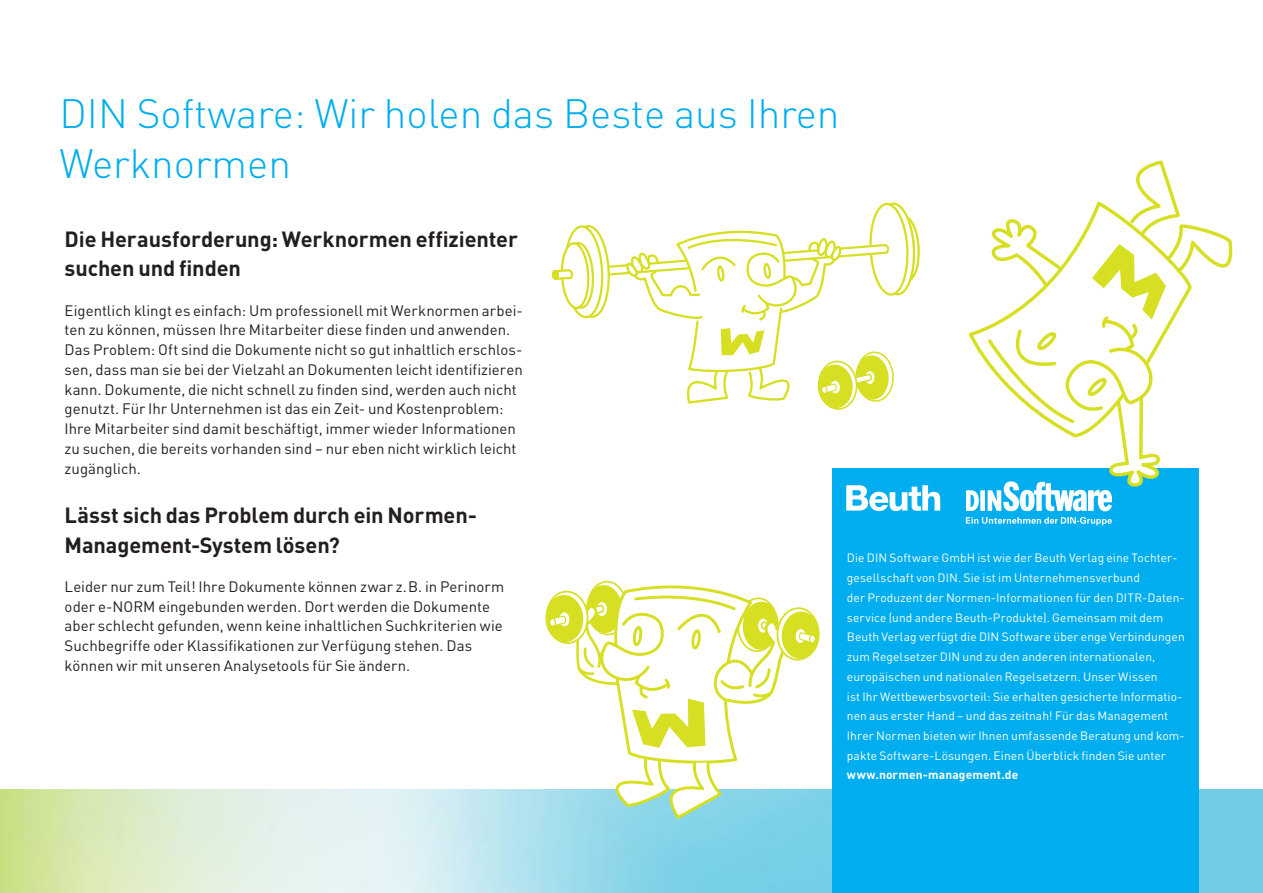
<style>
.page{position:relative;width:1263px;height:893px;background:#fff}
.page>*{position:absolute;margin:0;border:0;box-sizing:border-box;transform-origin:0 0}
.t1{font:300 40.5px/49.3px "DIN";color:#00aeef}
.Produkt_Fliess{font:700 21.75px/29.5px "DIN";letter-spacing:-.005em;color:#231f20}
.Produkt_Fliess-2{font:15px/19.8px "DIN";color:#231f20}
.NM-Fließtext{font:12px/19.8px "DIN";letter-spacing:.01em;color:#fff}
.s1{font-weight:700}
</style>
<div class="page">
<img style="left:0;top:789px;width:1263px;height:104px">
<div style="left:833px;top:469px;width:366px;height:424px;background:#00aeef"></div>
<svg style="left:544px;top:580px;width:277px;height:241px"></svg>
<div style="left:549px;top:618px;width:7px;height:8px;background:#fff;border-radius:50%"></div>
<div style="left:549px;top:618px;width:7px;height:9px;border:1px solid #d6df21;border-radius:50%"></div>
<svg style="left:552px;top:202px;width:368px;height:208px"></svg>
<div style="left:821px;top:386px;width:6px;height:8px;background:#fff;border-radius:50%"></div>
<div style="left:821px;top:386px;width:7px;height:8px;border:1px solid #d6df21;border-radius:50%"></div>
<svg style="left:846px;top:485px;width:94px;height:26px"></svg>
<svg style="left:966px;top:160px;width:270px;height:733px"></svg>
<p class="t1" style="left:60px;top:89px;width:781px">DIN Software: Wir holen das Beste aus Ihren<br>Werknormen</p>
<p class="Produkt_Fliess" style="left:65px;top:223px;width:455px">Die Herausforderung: Werknormen effizienter suchen und finden</p>
<p class="Produkt_Fliess-2" style="left:65px;top:300px;width:460px">Eigentlich klingt es einfach: Um professionell mit Werknormen arbei&shy;ten zu können, müssen Ihre Mitarbeiter diese finden und anwenden.<br>Das Problem: Oft sind die Dokumente nicht so gut inhaltlich erschlos&shy;sen, dass man sie bei der Vielzahl an Dokumenten leicht identifizieren kann. Dokumente, die nicht schnell zu finden sind, werden auch nicht genutzt. Für Ihr Unternehmen ist das ein Zeit- und Kostenproblem:<br>Ihre Mitarbeiter sind damit beschäftigt, immer wieder Informationen zu suchen, die bereits vorhanden sind – nur eben nicht wirklich leicht zugänglich.</p>
<p class="Produkt_Fliess" style="left:65px;top:499px;width:414px">Lässt sich das Problem durch ein Normen-<br>Management-System lösen?</p>
<p class="Produkt_Fliess-2" style="left:65px;top:576px;width:441px">Leider nur zum Teil! Ihre Dokumente können zwar z.B. in Perinorm oder e-NORM eingebunden werden. Dort werden die Dokumente aber schlecht gefunden, wenn keine inhaltlichen Suchkriterien wie Suchbegriffe oder Klassifikationen zur Verfügung stehen. Das können wir mit unseren Analysetools für Sie ändern.</p>
<p class="NM-Fließtext" style="left:847px;top:548px;width:339px">Die DIN Software GmbH ist wie der Beuth Verlag eine Tochter&shy;gesellschaft von DIN. Sie ist im Unternehmensverbund<br>der Produzent der Normen-Informationen für den DITR-Daten&shy;service (und andere Beuth-Produkte). Gemeinsam mit dem Beuth Verlag verfügt die DIN Software über enge Verbindungen zum Regelsetzer DIN und zu den anderen internationalen, europäischen und nationalen Regelsetzern. Unser Wissen<br>ist Ihr Wettbewerbsvorteil: Sie erhalten gesicherte Informatio&shy;nen aus erster Hand – und das zeitnah! Für das Management Ihrer Normen bieten wir Ihnen umfassende Beratung und kom&shy;pakte Software-Lösungen. Einen Überblick finden Sie unter <span class="s1">www.normen-management.de</span></p>
</div>
